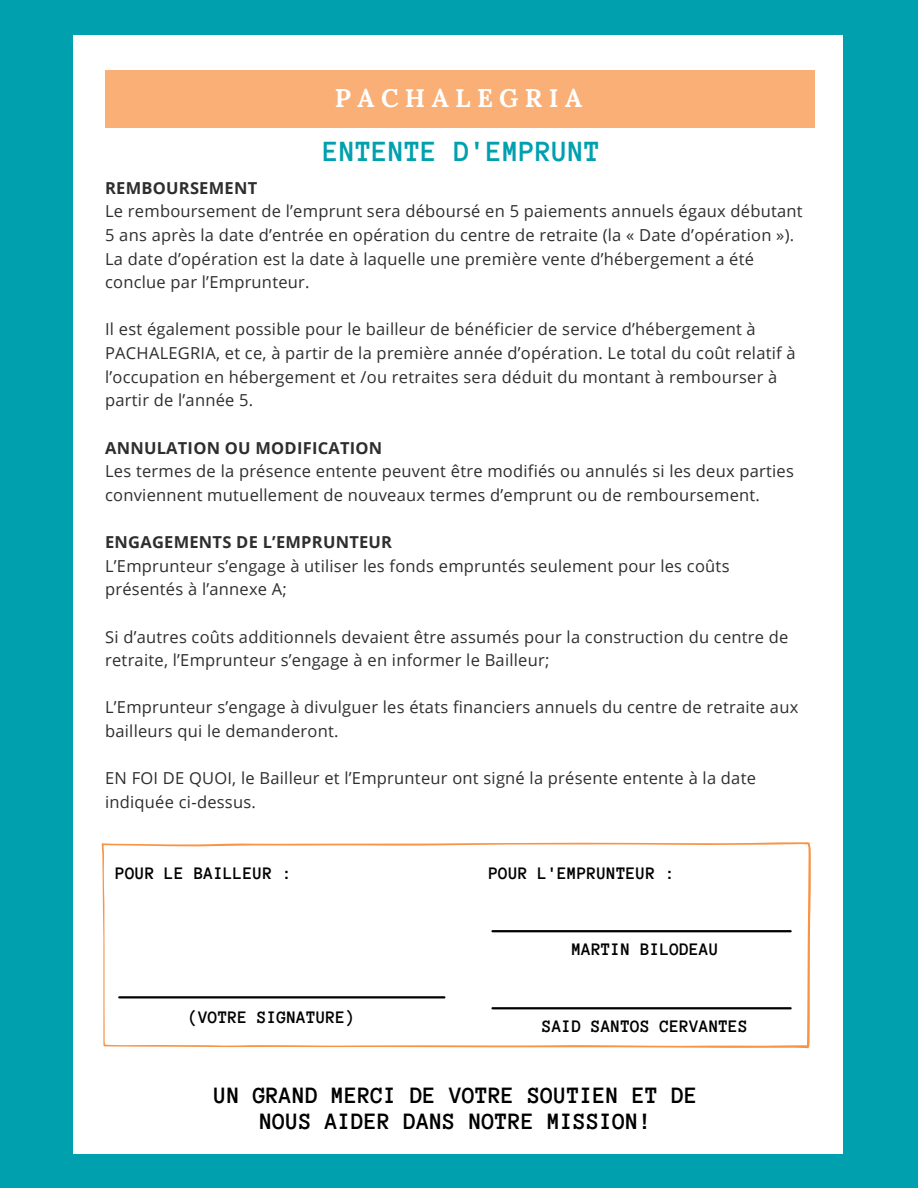
<style>
.page{position:relative;width:918px;height:1188px;background:#00a0af}
.page>*{position:absolute;margin:0;border:0;box-sizing:border-box;transform-origin:0 0}
.t1{font:700 30px "Anonymous Pro";color:#00a0af}
.t2{font:700 25.5px "Lora";letter-spacing:.25em;color:#fff}
.t3{font:700 24px/25.8px "Anonymous Pro";color:#000;text-align:center}
.t4{font:700 18px "Anonymous Pro";color:#000}
.t5{font:16.5px/23.7px "Open Sans";letter-spacing:.015em;color:#2f2e2d}
.t6{font:700 16.5px "Open Sans";letter-spacing:.015em;color:#2f2e2d}
.s1{font-family:"Noto Sans"}
</style>
<div class="page">
<div style="left:74px;top:35px;width:768px;height:1118px;background:#fff"></div>
<div style="left:105px;top:70px;width:709px;height:57px;background:#f9af75"></div>
<svg style="left:102px;top:842px;width:709px;height:206px"></svg>
<hr style="left:119px;top:996px;width:325px;height:2px;background:#000">
<hr style="left:493px;top:930px;width:298px;height:2px;background:#000">
<hr style="left:493px;top:1007px;width:298px;height:2px;background:#000">
<p class="t2" style="left:335px;top:81px;width:249px">PACHALEGRIA</p>
<p class="t1" style="left:323px;top:137px;width:279px">ENTENTE D'EMPRUNT</p>
<p class="t6" style="left:105px;top:176px;width:154px">REMBOURSEMENT</p>
<p class="t5" style="left:105px;top:199px;width:699px">Le remboursement de l’emprunt sera déboursé en 5 paiements annuels égaux débutant 5 ans après la date d’entrée en opération du centre de retraite (la « Date d’opération »).<br>La date d’opération est la date à laquelle une première vente d’hébergement a été conclue par l’Emprunteur.</p>
<p class="t5" style="left:105px;top:317px;width:692px">Il est également possible pour le bailleur de bénéficier de service d’hébergement à PACHALEGRIA, et ce, à partir de la première année d’opération. Le total du coût relatif à l’occupation en hébergement et /ou retraites sera déduit du montant à rembourser à partir de l’année 5.</p>
<p class="t6" style="left:105px;top:436px;width:279px">ANNULATION OU MODIFICATION</p>
<p class="t5" style="left:105px;top:459px;width:690px">Les termes de la présence entente peuvent être modifiés ou annulés si les deux parties conviennent mutuellement de nouveaux termes d’emprunt ou de remboursement.</p>
<p class="t6" style="left:105px;top:530px;width:289px">ENGAGEMENTS DE L’EMPRUNTEUR</p>
<p class="t5" style="left:105px;top:553px;width:626px">L’Emprunteur s’engage à utiliser les fonds empruntés seulement pour les coûts présentés à l’annexe A;</p>
<p class="t5" style="left:105px;top:624px;width:685px">Si d’autres coûts additionnels devaient être assumés pour la construction du centre de retraite, l’Emprunteur s’engage à en informer le Bailleur;</p>
<p class="t5" style="left:105px;top:695px;width:695px">L’Emprunteur s’engage à divulguer les états financiers annuels du centre de retraite aux bailleurs qui le demanderont.</p>
<p class="t5" style="left:105px;top:766px;width:652px">EN FOI DE QUOI, le Bailleur et l’Emprunteur ont signé la présente entente à la date indiquée ci<span class="s1">‑</span>dessus.</p>
<p class="t4" style="left:116px;top:865px;width:178px">POUR LE BAILLEUR :</p>
<p class="t4" style="left:189px;top:1009px;width:168px">(VOTRE SIGNATURE)</p>
<p class="t4" style="left:489px;top:865px;width:188px">POUR L'EMPRUNTEUR :</p>
<p class="t4" style="left:572px;top:940px;width:149px">MARTIN BILODEAU</p>
<p class="t4" style="left:542px;top:1017px;width:208px">SAID SANTOS CERVANTES</p>
<p class="t3" style="left:214px;top:1083px;width:485px">UN GRAND MERCI DE VOTRE SOUTIEN ET DE<br>NOUS AIDER DANS NOTRE MISSION!</p>
</div>
